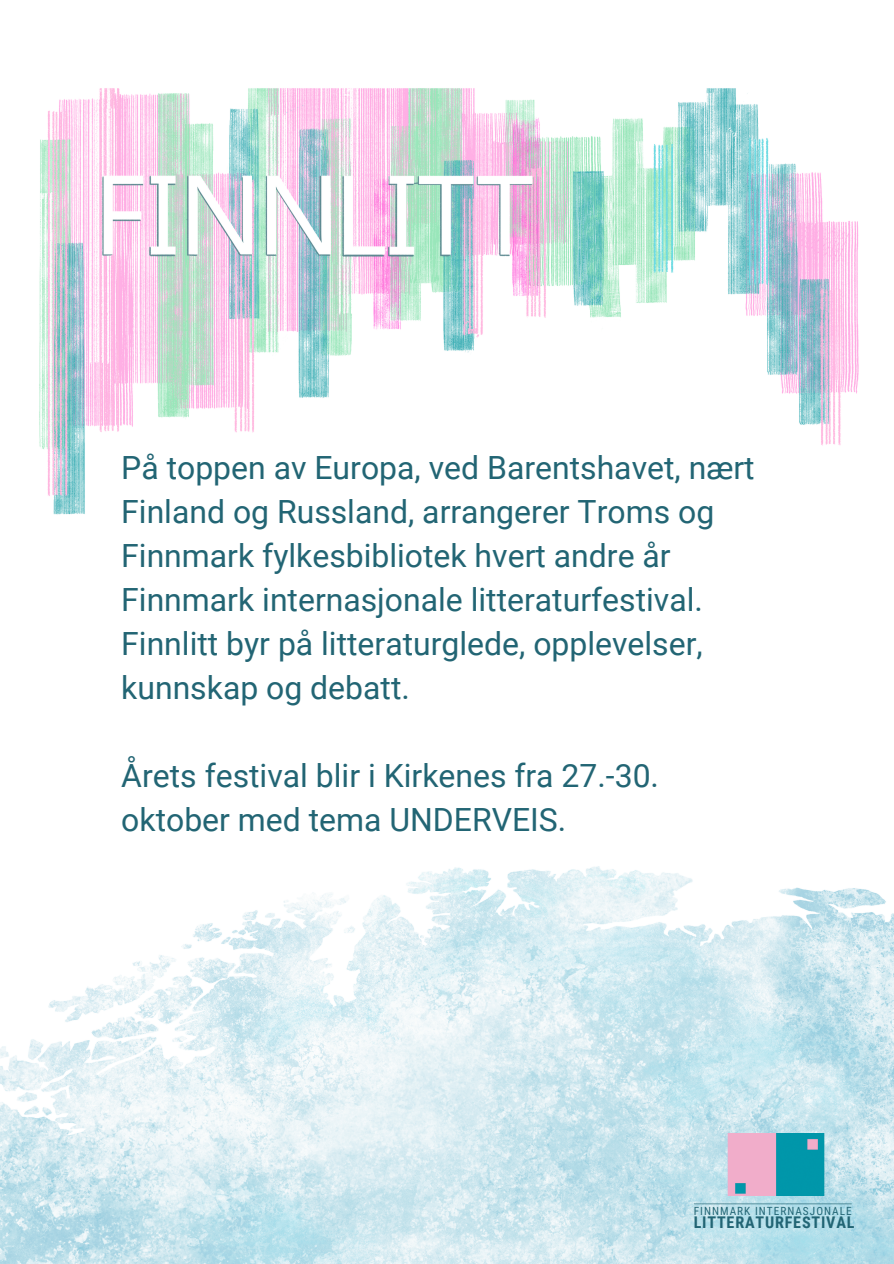
<style>
.page{position:relative;width:894px;height:1264px;background:#fff}
.page>*{position:absolute;margin:0;border:0;box-sizing:border-box;transform-origin:0 0}
.t1{font:31.95px/44px "Roboto";color:#226574}
.t2{font:700 16.05px "Roboto Condensed";letter-spacing:.05em;color:#226574}
.t3{font:11.25px "Roboto Condensed";letter-spacing:.09em;color:#226574}
</style>
<div class="page">
<img style="left:0;top:866px;width:893px;height:397px">
<img style="left:39px;top:88px;width:820px;height:427px">
<img style="left:727px;top:1133px;width:97px;height:62px">
<hr style="left:694px;top:1203px;width:157px;height:1px;background:#226574">
<p class="t1" style="left:121px;top:446px;width:634px">På toppen av Europa, ved Barentshavet, nært Finland og Russland, arrangerer Troms og Finnmark fylkesbibliotek hvert andre år Finnmark internasjonale litteraturfestival.</p>
<p class="t1" style="left:121px;top:622px;width:583px">Finnlitt byr på litteraturglede, opplevelser, kunnskap og debatt.</p>
<p class="t1" style="left:121px;top:753px;width:539px">Årets festival blir i Kirkenes fra 27.-30. oktober med tema UNDERVEIS.</p>
<p class="t3" style="left:693px;top:1204px;width:159px">FINNMARK INTERNASJONALE</p>
<p class="t2" style="left:693px;top:1213px;width:162px">LITTERATURFESTIVAL</p>
</div>
